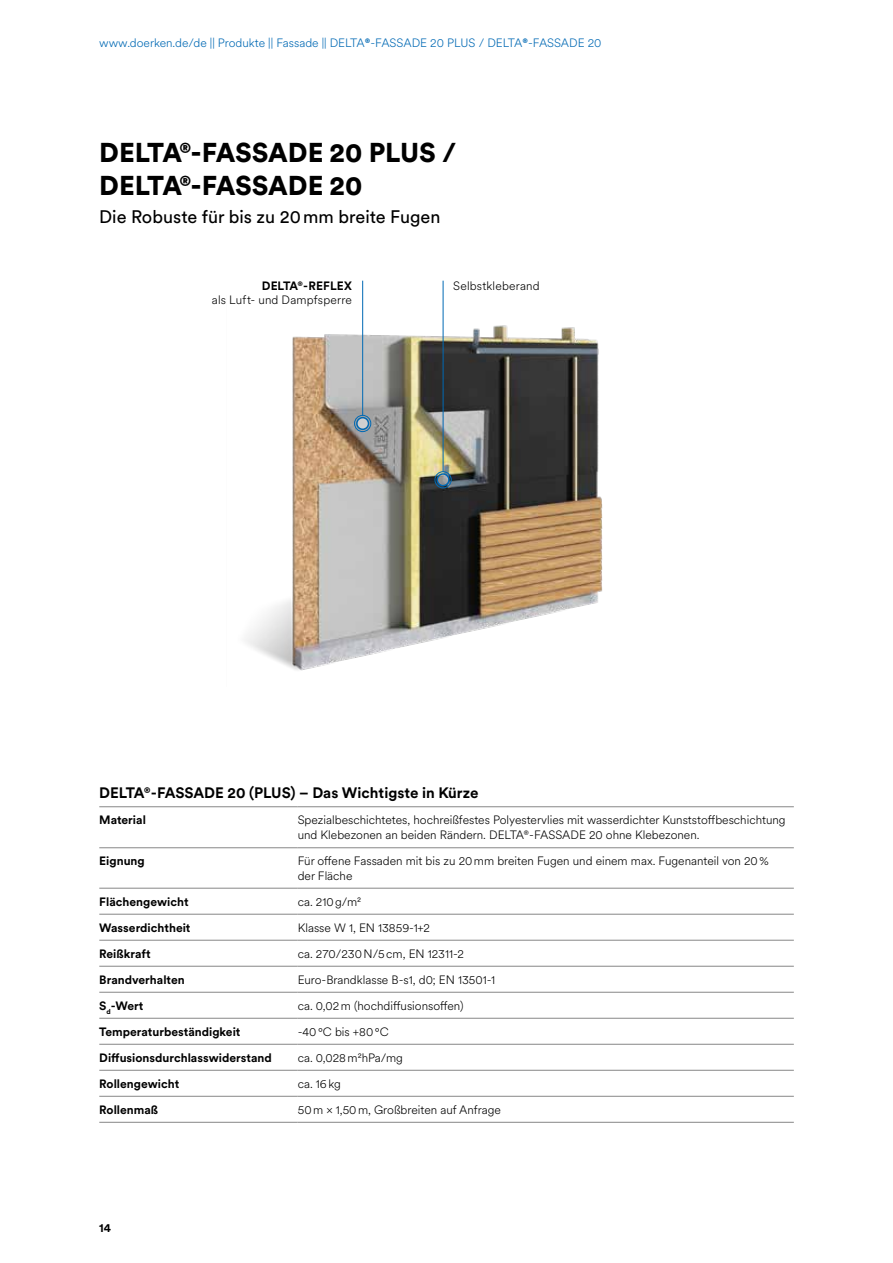
<style>
.page{position:relative;width:893px;height:1263px;background:#fff}
.page>*{position:absolute;margin:0;border:0;box-sizing:border-box;transform-origin:0 0}
.t1{font:900 27px/32.4px "Circular XX";color:#000}
.t2{font:18px "Circular XX";color:#000}
.t3{font:700 15px "Circular XX";color:#000}
.t4{font:300 12px/14.4px "Circular XX";color:#000}
.t5{font:700 12px "Circular XX";color:#000}
.t6{font:300 12px "Circular XX";color:#0069b4}
.s1{font-weight:700}
</style>
<div class="page">
<img style="left:245px;top:295px;width:358px;height:376px">
<hr style="left:99px;top:806px;width:199px;height:1px;background:#878787">
<hr style="left:298px;top:806px;width:496px;height:1px;background:#878787">
<hr style="left:99px;top:847px;width:199px;height:1px;background:#878787">
<hr style="left:298px;top:847px;width:496px;height:1px;background:#878787">
<hr style="left:99px;top:888px;width:199px;height:1px;background:#878787">
<hr style="left:298px;top:888px;width:496px;height:1px;background:#878787">
<hr style="left:99px;top:914px;width:199px;height:1px;background:#878787">
<hr style="left:298px;top:914px;width:496px;height:1px;background:#878787">
<hr style="left:99px;top:940px;width:199px;height:1px;background:#878787">
<hr style="left:298px;top:940px;width:496px;height:1px;background:#878787">
<hr style="left:99px;top:966px;width:199px;height:1px;background:#878787">
<hr style="left:298px;top:966px;width:496px;height:1px;background:#878787">
<hr style="left:99px;top:992px;width:199px;height:1px;background:#878787">
<hr style="left:298px;top:992px;width:496px;height:1px;background:#878787">
<hr style="left:99px;top:1018px;width:199px;height:1px;background:#878787">
<hr style="left:298px;top:1018px;width:496px;height:1px;background:#878787">
<hr style="left:99px;top:1044px;width:199px;height:1px;background:#878787">
<hr style="left:298px;top:1044px;width:496px;height:1px;background:#878787">
<hr style="left:99px;top:1070px;width:199px;height:1px;background:#878787">
<hr style="left:298px;top:1070px;width:496px;height:1px;background:#878787">
<hr style="left:99px;top:1096px;width:199px;height:1px;background:#878787">
<hr style="left:298px;top:1096px;width:496px;height:1px;background:#878787">
<hr style="left:99px;top:1122px;width:199px;height:1px;background:#878787">
<hr style="left:298px;top:1122px;width:496px;height:1px;background:#878787">
<hr style="left:362px;top:281px;width:1px;height:135px;background:#0069b4">
<div style="left:354px;top:415px;width:17px;height:17px;border:1px solid #0069b4;border-radius:50%"></div>
<div style="left:357px;top:418px;width:11px;height:11px;background:#cfcfcf;border-radius:50%"></div>
<div style="left:356px;top:417px;width:13px;height:13px;border:2px solid #0069b4;border-radius:50%"></div>
<hr style="left:443px;top:281px;width:1px;height:191px;background:#0069b4">
<div style="left:435px;top:471px;width:17px;height:17px;border:1px solid #0069b4;border-radius:50%"></div>
<svg style="left:437px;top:474px;width:12px;height:12px"></svg>
<div style="left:436px;top:473px;width:14px;height:13px;border:2px solid #0069b4;border-radius:50%"></div>
<p class="t6" style="left:99px;top:35px;width:504px">www.doerken.de/de || Produkte || Fassade || DELTA<span class="s1">®</span>-FASSADE 20 PLUS / DELTA<span class="s1">®</span>-FASSADE 20</p>
<h1 class="t1" style="left:99px;top:135px;width:359px">DELTA®-FASSADE 20 PLUS /<br>DELTA®-FASSADE 20</h1>
<h2 class="t2" style="left:99px;top:205px;width:343px">Die Robuste für bis zu 20mm breite Fugen</h2>
<p class="t5" style="left:262px;top:277px;width:92px">DELTA®-REFLEX</p>
<p class="t4" style="left:212px;top:292px;width:142px">als Luft- und Dampfsperre</p>
<p class="t4" style="left:453px;top:278px;width:88px">Selbstkleberand</p>
<p class="t3" style="left:99px;top:783px;width:381px">DELTA®-FASSADE 20 (PLUS) – Das Wichtigste in Kürze</p>
<p class="t5" style="left:99px;top:812px;width:48px">Material</p>
<p class="t4" style="left:298px;top:812px;width:489px">Spezialbeschichtetes, hochreißfestes Polyestervlies mit wasserdichter Kunststoffbeschichtung und Klebezonen an beiden Rändern. DELTA®-FASSADE 20 ohne Klebezonen.</p>
<p class="t5" style="left:99px;top:853px;width:47px">Eignung</p>
<p class="t4" style="left:298px;top:853px;width:472px">Für offene Fassaden mit bis zu 20mm breiten Fugen und einem max. Fugenanteil von 20% der Fläche</p>
<p class="t5" style="left:99px;top:893px;width:91px">Flächengewicht</p>
<p class="t4" style="left:298px;top:894px;width:65px">ca. 210g/m²</p>
<p class="t5" style="left:99px;top:919px;width:93px">Wasserdichtheit</p>
<p class="t4" style="left:298px;top:920px;width:134px">Klasse W 1, EN 13859-1+2</p>
<p class="t5" style="left:99px;top:945px;width:53px">Reißkraft</p>
<p class="t4" style="left:298px;top:946px;width:168px">ca. 270/230N/5cm, EN 12311-2</p>
<p class="t5" style="left:99px;top:971px;width:87px">Brandverhalten</p>
<p class="t4" style="left:298px;top:972px;width:199px">Euro-Brandklasse B-s1, d0; EN 13501-1</p>
<p class="t5" style="left:99px;top:997px;width:46px">S<sub>d</sub>-Wert</p>
<p class="t4" style="left:298px;top:998px;width:167px">ca. 0,02m (hochdiffusionsoffen)</p>
<p class="t5" style="left:99px;top:1023px;width:143px">Temperaturbeständigkeit</p>
<p class="t4" style="left:298px;top:1024px;width:92px">-40°C bis +80°C</p>
<p class="t5" style="left:99px;top:1049px;width:174px">Diffusionsdurchlasswiderstand</p>
<p class="t4" style="left:298px;top:1050px;width:107px">ca. 0,028m²hPa/mg</p>
<p class="t5" style="left:99px;top:1075px;width:81px">Rollengewicht</p>
<p class="t4" style="left:298px;top:1076px;width:45px">ca. 16kg</p>
<p class="t5" style="left:99px;top:1101px;width:60px">Rollenmaß</p>
<p class="t4" style="left:298px;top:1102px;width:205px">50m × 1,50m, Großbreiten auf Anfrage</p>
<p class="t5" style="left:99px;top:1219px;width:13px">14</p>
</div>
